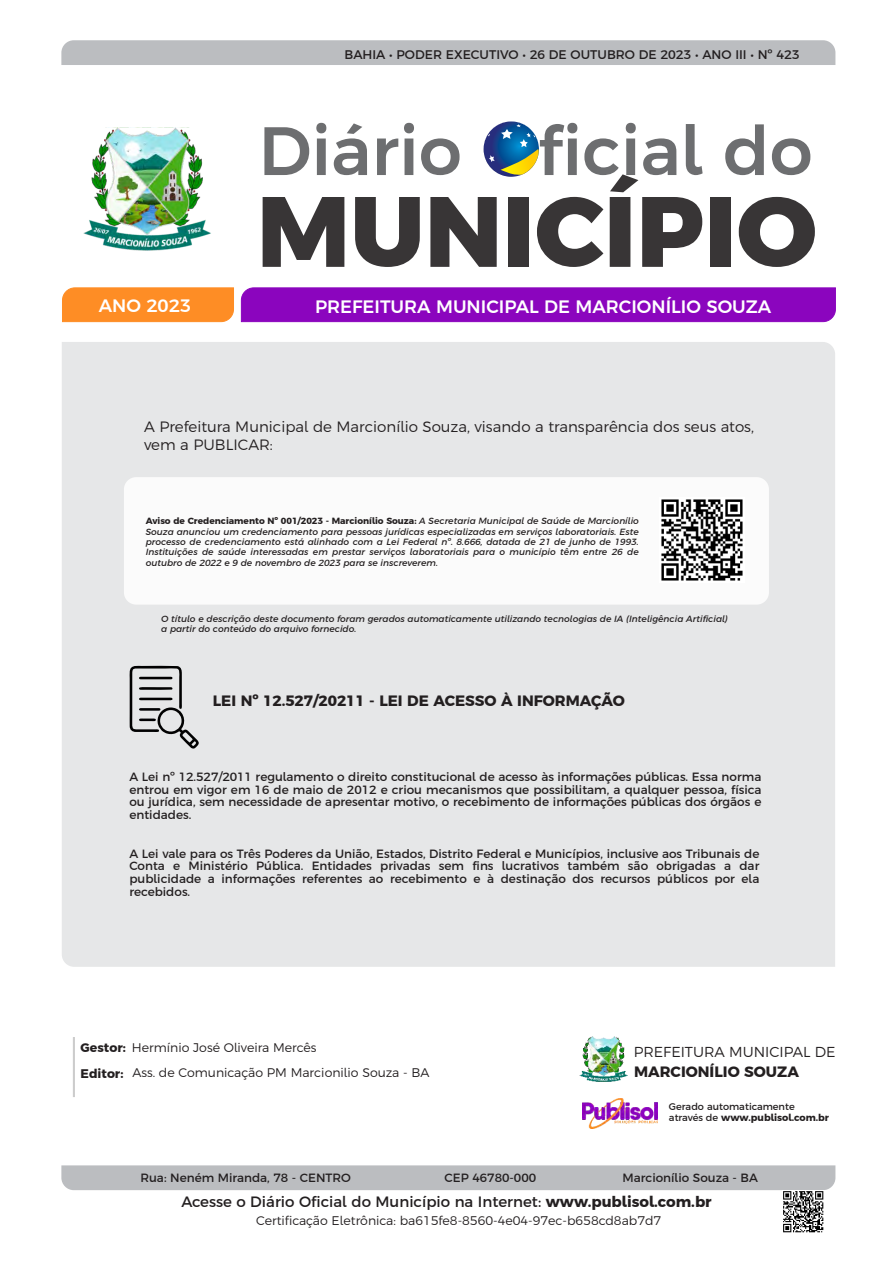
<style>
.page{position:relative;width:893px;height:1263px;background:#fff}
.page>*{position:absolute;margin:0;border:0;box-sizing:border-box;transform-origin:0 0}
.t1{font:800 99.6px "Argentum Sans";color:#383536}
.t2{font:500 68.25px "Argentum Sans";color:#6d6e70}
.t3{font:500 18px "Argentum Sans";color:#fff}
.t4{font:300 15px/17.2px "Argentum Sans";color:#231f20}
.t5{font:15px "Argentum Sans";color:#231f20}
.t6{font:700 15px "Argentum Sans";color:#231f20}
.t7{font:300 14.4px "Argentum Sans";color:#231f20}
.t8{font:300 12.45px "Argentum Sans";color:#231f20}
.t9{font:12.45px "Argentum Sans";color:#231f20}
.t10{font:700 12.45px/26.2px "Argentum Sans";color:#231f20}
.t11{font:12px/12.6px "Argentum Sans";color:#231f20;text-align:justify}
.t12{font:9.75px/10.2px "Argentum Sans";color:#231f20}
.t13{font:italic 9px/10.4px "Argentum Sans";color:#231f20;text-align:justify}
.s1{font-weight:700;font-style:normal}
.s2{font-weight:700}
</style>
<div class="page">
<div style="left:61px;top:40px;width:774px;height:25px;background:#bbbdc0"></div>
<div style="left:61px;top:1165px;width:774px;height:25px;background:#bbbdc0"></div>
<div style="left:62px;top:342px;width:773px;height:625px;background:#e6e7e8"></div>
<div style="left:73px;top:1037px;width:2px;height:60px;background:#a7a9ac;border:1px solid #ccc"></div>
<div style="left:124px;top:477px;width:645px;height:128px;background:#fbfbfb;border-radius:12px"></div>
<svg style="left:484px;top:121px;width:55px;height:56px"></svg>
<div style="left:241px;top:287px;width:595px;height:35px;background:#8b05be"></div>
<div style="left:62px;top:287px;width:172px;height:35px;background:#fe8d25"></div>
<svg style="left:129px;top:665px;width:72px;height:84px;background:#babbbc"></svg>
<img style="left:83px;top:127px;width:128px;height:124px">
<img style="left:579px;top:1036px;width:49px;height:46px">
<img style="left:583px;top:1098px;width:74px;height:30px">
<img style="left:661px;top:499px;width:82px;height:82px">
<img style="left:783px;top:1191px;width:41px;height:42px">
<p class="t9" style="left:344px;top:47px;width:457px">BAHIA • PODER EXECUTIVO • 26 DE OUTUBRO DE 2023 • ANO III • Nº 423</p>
<h2 class="t2" style="left:259px;top:109px;width:555px">Diário Oficial do</h2>
<h1 class="t1" style="left:257px;top:169px;width:562px">MUNICÍPIO</h1>
<h3 class="t3" style="left:99px;top:295px;width:94px">ANO 2023</h3>
<h3 class="t3" style="left:315px;top:295px;width:458px">PREFEITURA MUNICIPAL DE MARCIONÍLIO SOUZA</h3>
<p class="t4" style="left:144px;top:418px;width:611px">A Prefeitura Municipal de Marcionílio Souza, visando a transparência dos seus atos, vem a PUBLICAR:</p>
<p class="t13" style="left:146px;top:517px;width:495px"><span class="s1">Aviso de Credenciamento Nº 001/2023 - Marcionílio Souza:</span> A Secretaria Municipal de Saúde de Marcionílio Souza anunciou um credenciamento para pessoas jurídicas especializadas em serviços laboratoriais. Este processo de credenciamento está alinhado com a Lei Federal nº. 8.666, datada de 21 de junho de 1993.<br>Instituições de saúde interessadas em prestar serviços laboratoriais para o município têm entre 26 de outubro de 2022 e 9 de novembro de 2023 para se inscreverem.</p>
<p class="t13" style="left:161px;top:614px;width:568px">O título e descrição deste documento foram gerados automaticamente utilizando tecnologias de IA (Inteligência Artificial) a partir do conteúdo do arquivo fornecido.</p>
<p class="t6" style="left:213px;top:691px;width:413px">LEI Nº 12.527/20211 - LEI DE ACESSO À INFORMAÇÃO</p>
<p class="t11" style="left:129px;top:770px;width:633px">A Lei nº 12.527/2011 regulamento o direito constitucional de acesso às informações públicas. Essa norma entrou em vigor em 16 de maio de 2012 e criou mecanismos que possibilitam, a qualquer pessoa, física ou jurídica, sem necessidade de apresentar motivo, o recebimento de informações públicas dos órgãos e entidades.</p>
<p class="t11" style="left:129px;top:847px;width:631px">A Lei vale para os Três Poderes da União, Estados, Distrito Federal e Municípios, inclusive aos Tribunais de Conta e Ministério Pública. Entidades privadas sem fins lucrativos também são obrigadas a dar publicidade a informações referentes ao recebimento e à destinação dos recursos públicos por ela recebidos.</p>
<p class="t8" style="left:132px;top:1040px;width:186px">Hermínio José Oliveira Mercês</p>
<p class="t10" style="left:81px;top:1034px;width:47px">Gestor:<br>Editor:</p>
<p class="t8" style="left:132px;top:1065px;width:299px">Ass. de Comunicação PM Marcionilio Souza - BA</p>
<p class="t7" style="left:634px;top:1043px;width:203px">PREFEITURA MUNICIPAL DE</p>
<p class="t6" style="left:634px;top:1062px;width:166px">MARCIONÍLIO SOUZA</p>
<p class="t12" style="left:669px;top:1102px;width:162px">Gerado automaticamente através de <span class="s2">www.publisol.com.br</span></p>
<p class="t11" style="left:140px;top:1171px;width:212px">Rua: Neném Miranda, 78 - CENTRO</p>
<p class="t11" style="left:445px;top:1171px;width:93px">CEP 46780-000</p>
<p class="t11" style="left:623px;top:1171px;width:137px">Marcionílio Souza - BA</p>
<p class="t5" style="left:181px;top:1193px;width:532px">Acesse o Diário Oficial do Município na Internet: <span class="s2">www.publisol.com.br</span></p>
<p class="t8" style="left:256px;top:1213px;width:407px">Certificação Eletrônica: ba615fe8-8560-4e04-97ec-b658cd8ab7d7</p>
</div>
